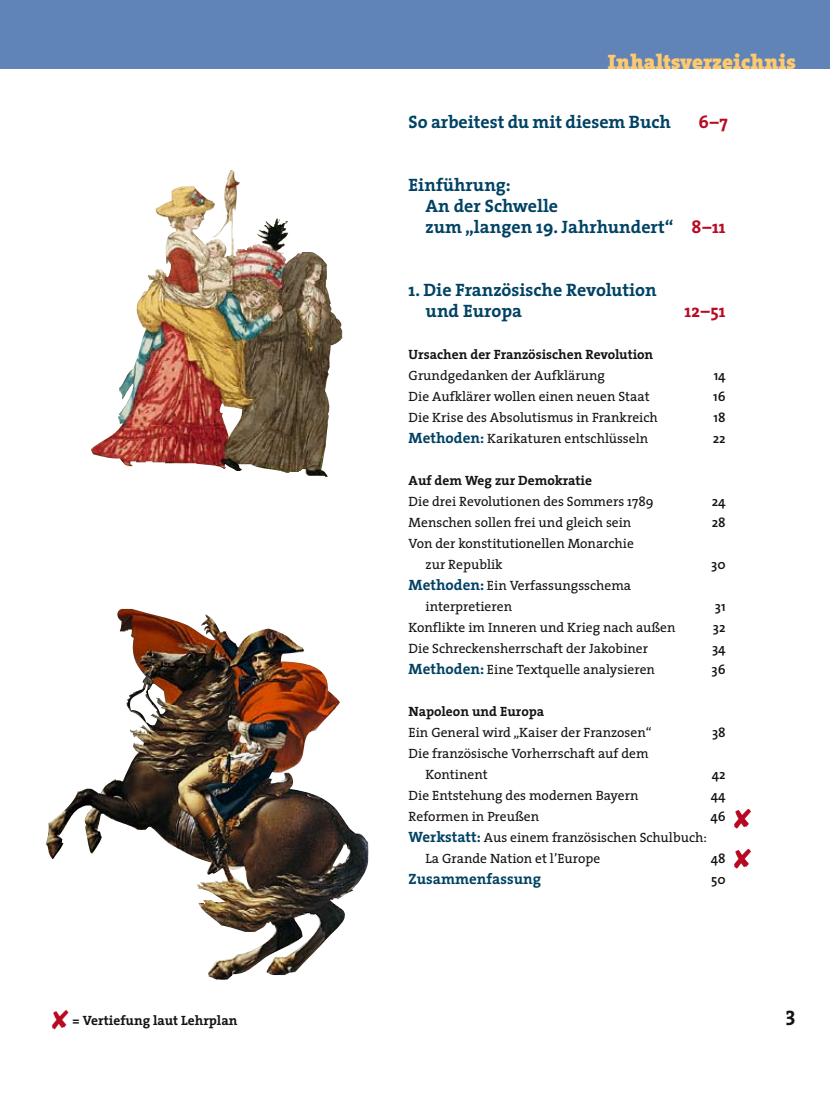
<style>
.page{position:relative;width:830px;height:1106px;background:#fff}
.page>*{position:absolute;margin:0;border:0;box-sizing:border-box;transform-origin:0 0}
._75_2_Kolumnentitel{font:21px "The Serif CV Black";color:#ffca6f}
._61_Hauptkapitelname{font:18px/21px "The Serif CV Bold";color:#004264}
._61_Hauptkapitelname-2{font:18px "The Serif CV Bold";color:#b90922}
._63_Unterkapitel{font:15px "The Serif CV Bold";color:#004264}
._63_Unterkapitel-2{font:13.5px/21px "The Serif CV";color:#141314}
._62_Kapitelname{font:13.5px "The Serif CV Bold";color:#141314}
._63_Unterkapitel-3{font:700 13.5px "The Sans CV Semi";color:#141314}
.s1{color:#b90922}
.s2{font-family:"The Serif CV Bold";font-size:15px;color:#004264}
</style>
<div class="page">
<img style="left:46px;top:609px;width:323px;height:370px">
<img style="left:91px;top:170px;width:251px;height:307px">
<div style="left:0;top:0;width:829px;height:69px;background:#6084b7"></div>
<p class="_62_Kapitelname" style="left:51px;top:1009px;width:188px"><span class="s1">✘</span> = Vertiefung laut Lehrplan</p>
<p class="_75_2_Kolumnentitel" style="left:607px;top:44px;width:189px">Inhaltsverzeichnis</p>
<p class="_61_Hauptkapitelname" style="left:408px;top:111px;width:264px">So arbeitest du mit diesem Buch</p>
<p class="_61_Hauptkapitelname-2" style="left:698px;top:107px;width:31px">6–7</p>
<p class="_61_Hauptkapitelname" style="left:425px;top:174px;width:301px;text-indent:-17px">Einführung:<br>An der Schwelle<br>zum „langen 19. Jahrhundert“ <span class="s1">8–11</span></p>
<p class="_61_Hauptkapitelname" style="left:425px;top:279px;width:232px;text-indent:-17px">1. Die Französische Revolution und Europa</p>
<p class="_61_Hauptkapitelname-2" style="left:684px;top:296px;width:43px">12–51</p>
<p class="_62_Kapitelname" style="left:408px;top:343px;width:246px">Ursachen der Französischen Revolution</p>
<p class="_63_Unterkapitel-2" style="left:408px;top:365px;width:198px">Grundgedanken der Aufklärung</p>
<p class="_63_Unterkapitel-3" style="left:713px;top:364px;width:13px">14</p>
<p class="_63_Unterkapitel-2" style="left:408px;top:386px;width:242px">Die Aufklärer wollen einen neuen Staat</p>
<p class="_63_Unterkapitel-3" style="left:713px;top:385px;width:14px">16</p>
<p class="_63_Unterkapitel-2" style="left:408px;top:407px;width:251px">Die Krise des Absolutismus in Frankreich</p>
<p class="_63_Unterkapitel-3" style="left:713px;top:406px;width:14px">18</p>
<p class="_63_Unterkapitel-2" style="left:408px;top:428px;width:241px"><span class="s2">Methoden:</span> Karikaturen entschlüsseln</p>
<p class="_63_Unterkapitel-3" style="left:712px;top:427px;width:15px">22</p>
<p class="_62_Kapitelname" style="left:408px;top:469px;width:185px">Auf dem Weg zur Demokratie</p>
<p class="_63_Unterkapitel-2" style="left:408px;top:491px;width:246px">Die drei Revolutionen des Sommers 1789</p>
<p class="_63_Unterkapitel-3" style="left:711px;top:490px;width:15px">24</p>
<p class="_63_Unterkapitel-2" style="left:408px;top:512px;width:224px">Menschen sollen frei und gleich sein</p>
<p class="_63_Unterkapitel-3" style="left:711px;top:511px;width:15px">28</p>
<p class="_63_Unterkapitel-2" style="left:425px;top:533px;width:210px;text-indent:-17px">Von der konstitutionellen Monarchie zur Republik</p>
<p class="_63_Unterkapitel-3" style="left:711px;top:553px;width:16px">30</p>
<p class="_63_Unterkapitel-2" style="left:425px;top:575px;width:207px;text-indent:-17px"><span class="s2">Methoden:</span> Ein Verfassungsschema interpretieren</p>
<p class="_63_Unterkapitel-3" style="left:714px;top:595px;width:12px">31</p>
<p class="_63_Unterkapitel-2" style="left:408px;top:617px;width:268px">Konflikte im Inneren und Krieg nach außen</p>
<p class="_63_Unterkapitel-3" style="left:712px;top:616px;width:14px">32</p>
<p class="_63_Unterkapitel-2" style="left:408px;top:638px;width:241px">Die Schreckensherrschaft der Jakobiner</p>
<p class="_63_Unterkapitel-3" style="left:711px;top:637px;width:15px">34</p>
<p class="_63_Unterkapitel-2" style="left:408px;top:659px;width:248px"><span class="s2">Methoden:</span> Eine Textquelle analysieren</p>
<p class="_63_Unterkapitel-3" style="left:711px;top:658px;width:16px">36</p>
<p class="_62_Kapitelname" style="left:408px;top:700px;width:137px">Napoleon und Europa</p>
<p class="_63_Unterkapitel-2" style="left:408px;top:722px;width:244px">Ein General wird „Kaiser der Franzosen“</p>
<p class="_63_Unterkapitel-3" style="left:711px;top:721px;width:15px">38</p>
<p class="_63_Unterkapitel-2" style="left:425px;top:743px;width:224px;text-indent:-17px">Die französische Vorherrschaft auf dem<br>Kontinent</p>
<p class="_63_Unterkapitel-3" style="left:711px;top:763px;width:15px">42</p>
<p class="_63_Unterkapitel-2" style="left:408px;top:785px;width:231px">Die Entstehung des modernen Bayern</p>
<p class="_63_Unterkapitel-3" style="left:710px;top:784px;width:16px">44</p>
<p class="_63_Unterkapitel-2" style="left:408px;top:806px;width:132px">Reformen in Preußen</p>
<p class="_63_Unterkapitel-3" style="left:710px;top:805px;width:17px">46</p>
<p class="_63_Unterkapitel-2" style="left:425px;top:827px;width:283px;text-indent:-17px"><span class="s2">Werkstatt:</span> Aus einem französischen Schulbuch:<br>La Grande Nation et l’Europe</p>
<p class="_63_Unterkapitel-3" style="left:710px;top:847px;width:16px">48</p>
<p class="_63_Unterkapitel" style="left:408px;top:866px;width:134px">Zusammenfassung</p>
<p class="_63_Unterkapitel-3" style="left:710px;top:868px;width:16px">50</p>
</div>
